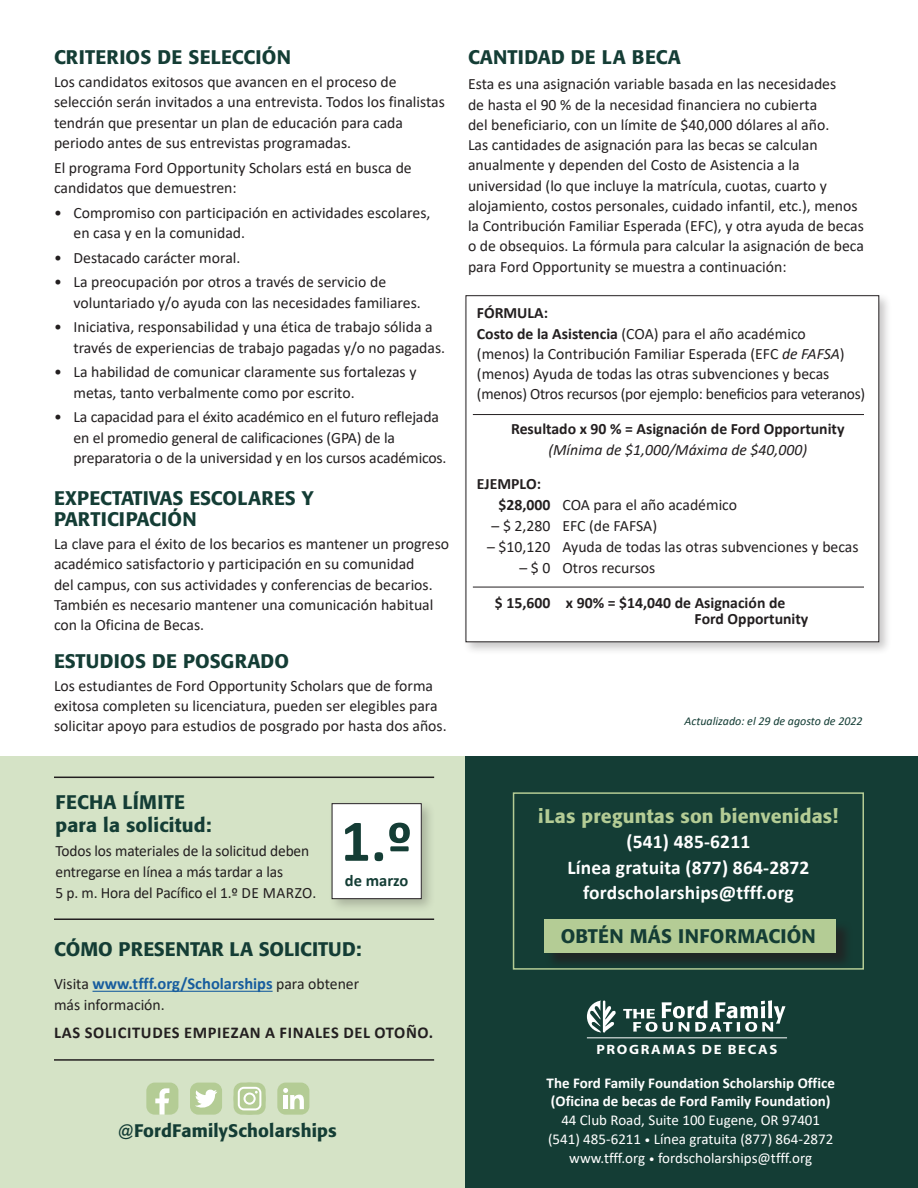
<style>
.page{position:relative;width:918px;height:1188px;background:#fff}
.page>*{position:absolute;margin:0;border:0;box-sizing:border-box;transform-origin:0 0}
.formula{font:700 59.4px "Calibri";color:#143d35}
.green_subhead{font:500 19.5px/21px "Formata";letter-spacing:.01em;color:#143d35}
.green_subhead-2{font:700 19.5px "Calibri";letter-spacing:.01em;color:#fff}
.green_subhead-3{font:500 19.5px "Formata";letter-spacing:.01em;color:#b4cc95}
.green_subhead-4{font:500 18px "Formata";letter-spacing:.01em;color:#143d35}
.basic_body{font:700 16.5px "Calibri";color:#175d9e}
.basic_body-2{font:700 16.5px "Calibri";letter-spacing:.04em;color:#231f20}
.formula-2{font:700 16.5px "Calibri";color:#143d35}
.basic_body-3{font:15.75px/20.2px "Calibri";color:#231f20}
.bullet_check_list{font:15.75px/20.2px "Calibri";color:#231f20}
.basic_body-4{font:700 15.75px "Calibri";color:#231f20}
.formula-3{font:700 15.75px/16.5px "Calibri";color:#231f20}
.basic_body-5{font:italic 15.75px "Calibri";color:#231f20}
.basic_body-6{font:15px "Calibri";color:#fff}
.basic_body-7{font:700 15px/18.8px "Calibri";color:#fff}
.t1{font:700 13.5px "Myriad Pro";letter-spacing:.11em;color:#fff;scale:1.09 1}
.basic_body-8{font:italic 12px "Calibri";color:#143d35}
.s1{font-weight:700}
.s2{font-style:italic}
.s3{font-weight:400;font-size:15.75px;color:#231f20}
.s4{font-size:12px}
</style>
<div class="page">
<div style="left:0;top:756px;width:468px;height:432px;background:#d5e3c6"></div>
<div style="left:462px;top:292px;width:430px;height:363px;background:#231f20;opacity:.25"></div>
<div style="left:466px;top:296px;width:413px;height:346px;background:#fff"></div>
<hr style="left:473px;top:414px;width:391px;height:1px;background:#231f20">
<hr style="left:473px;top:587px;width:391px;height:1px;background:#231f20">
<hr style="left:93px;top:991px;width:180px;height:1px;background:#175d9e">
<hr style="left:54px;top:1059px;width:380px;height:2px;background:#231f20">
<hr style="left:54px;top:777px;width:380px;height:1px;background:#231f20">
<hr style="left:54px;top:918px;width:380px;height:2px;background:#231f20">
<div style="left:466px;top:756px;width:452px;height:432px;background:#143d35"></div>
<div style="left:513px;top:792px;width:351px;height:178px;border:2px solid #b4cc95"></div>
<div style="left:277px;top:1083px;width:32px;height:32px;background:#b4cc95;border-radius:8px"></div>
<div style="left:234px;top:1083px;width:32px;height:32px;background:#b4cc95;border-radius:8px"></div>
<svg style="left:234px;top:1083px;width:32px;height:32px"></svg>
<div style="left:190px;top:1083px;width:32px;height:32px;background:#b4cc95;border-radius:8px"></div>
<svg style="left:195px;top:1089px;width:22px;height:19px"></svg>
<div style="left:146px;top:1083px;width:32px;height:32px;background:#b4cc95;border-radius:8px"></div>
<svg style="left:155px;top:1088px;width:14px;height:27px"></svg>
<svg style="left:283px;top:1088px;width:21px;height:21px"></svg>
<svg style="left:238px;top:1087px;width:23px;height:23px"></svg>
<hr style="left:587px;top:1038px;width:200px;height:1px;background:#fff">
<svg style="left:587px;top:1001px;width:29px;height:32px"></svg>
<svg style="left:623px;top:1000px;width:162px;height:32px"></svg>
<div style="left:328px;top:799px;width:108px;height:114px;background:#231f20;opacity:.25"></div>
<div style="left:332px;top:804px;width:89px;height:95px;background:#fff"></div>
<div style="left:332px;top:803px;width:90px;height:96px;border:1px solid #231f20"></div>
<div style="left:545px;top:920px;width:309px;height:50px;background:#231f20;opacity:.75"></div>
<div style="left:544px;top:919px;width:292px;height:33px;background:#b4cc95"></div>
<p class="green_subhead" style="left:54px;top:46px;width:238px">CRITERIOS DE SELECCIÓN</p>
<p class="basic_body-3" style="left:54px;top:71px;width:393px">Los candidatos exitosos que avancen en el proceso de selección serán invitados a una entrevista. Todos los finalistas tendrán que presentar un plan de educación para cada periodo antes de sus entrevistas programadas.</p>
<p class="basic_body-3" style="left:54px;top:157px;width:359px">El programa Ford Opportunity Scholars está en busca de candidatos que demuestren:</p>
<p class="bullet_check_list" style="left:74px;top:202px;width:359px;text-indent:-20px">• Compromiso con participación en actividades escolares, en casa y en la comunidad.</p>
<p class="bullet_check_list" style="left:54px;top:247px;width:188px">• Destacado carácter moral.</p>
<p class="bullet_check_list" style="left:74px;top:272px;width:349px;text-indent:-20px">• La preocupación por otros a través de servicio de voluntariado y/o ayuda con las necesidades familiares.</p>
<p class="bullet_check_list" style="left:74px;top:317px;width:373px;text-indent:-20px">• Iniciativa, responsabilidad y una ética de trabajo sólida a través de experiencias de trabajo pagadas y/o no pagadas.</p>
<p class="bullet_check_list" style="left:74px;top:362px;width:344px;text-indent:-20px">• La habilidad de comunicar claramente sus fortalezas y metas, tanto verbalmente como por escrito.</p>
<p class="bullet_check_list" style="left:74px;top:407px;width:375px;text-indent:-20px">• La capacidad para el éxito académico en el futuro reflejada en el promedio general de calificaciones (GPA) de la preparatoria o de la universidad y en los cursos académicos.</p>
<p class="green_subhead" style="left:54px;top:487px;width:261px">EXPECTATIVAS ESCOLARES Y<br>PARTICIPACIÓN</p>
<p class="basic_body-3" style="left:54px;top:533px;width:397px">La clave para el éxito de los becarios es mantener un progreso académico satisfactorio y participación en su comunidad<br>del campus, con sus actividades y conferencias de becarios.<br>También es necesario mantener una comunicación habitual con la Oficina de Becas.</p>
<p class="green_subhead" style="left:54px;top:650px;width:237px">ESTUDIOS DE POSGRADO</p>
<p class="basic_body-3" style="left:54px;top:675px;width:394px">Los estudiantes de Ford Opportunity Scholars que de forma exitosa completen su licenciatura, pueden ser elegibles para solicitar apoyo para estudios de posgrado por hasta dos años.</p>
<p class="green_subhead" style="left:468px;top:46px;width:214px">CANTIDAD DE LA BECA</p>
<p class="basic_body-3" style="left:468px;top:74px;width:397px">Esta es una asignación variable basada en las necesidades<br>de hasta el 90 % de la necesidad financiera no cubierta<br>del beneficiario, con un límite de $40,000 dólares al año.<br>Las cantidades de asignación para las becas se calculan anualmente y dependen del Costo de Asistencia a la universidad (lo que incluye la matrícula, cuotas, cuarto y alojamiento, costos personales, cuidado infantil, etc.), menos la Contribución Familiar Esperada (EFC), y otra ayuda de becas o de obsequios. La fórmula para calcular la asignación de beca para Ford Opportunity se muestra a continuación:</p>
<p class="basic_body-4" style="left:477px;top:302px;width:73px">FÓRMULA:</p>
<p class="basic_body-3" style="left:477px;top:323px;width:330px"><span class="s1">Costo de la Asistencia</span> (COA) para el año académico</p>
<p class="basic_body-3" style="left:477px;top:343px;width:369px">(menos) la Contribución Familiar Esperada (EFC <span class="s2">de FAFSA</span>)</p>
<p class="basic_body-3" style="left:477px;top:363px;width:354px">(menos) Ayuda de todas las otras subvenciones y becas</p>
<p class="basic_body-3" style="left:477px;top:384px;width:390px">(menos) Otros recursos (por ejemplo: beneficios para veteranos)</p>
<p class="basic_body-4" style="left:511px;top:418px;width:335px">Resultado x 90 % = Asignación de Ford Opportunity</p>
<p class="basic_body-5" style="left:548px;top:439px;width:260px">(Mínima de $1,000/Máxima de $40,000)</p>
<p class="basic_body-3" style="left:498px;top:473px;width:240px;line-height:21px;text-indent:-22px"><span class="s1">EJEMPLO:<br>$28,000</span> COA para el año académico</p>
<p class="basic_body-3" style="left:492px;top:516px;width:167px">– $ 2,280 EFC (de FAFSA)</p>
<p class="basic_body-3" style="left:487px;top:537px;width:373px">– $10,120 Ayuda de todas las otras subvenciones y becas</p>
<p class="basic_body-3" style="left:519px;top:558px;width:137px">– $ 0 Otros recursos</p>
<p class="formula-3" style="left:695px;top:594px;width:115px;text-indent:-200px">$ 15,600 x 90% = $14,040 de Asignación de<br>Ford Opportunity</p>
<p class="basic_body-8" style="left:685px;top:712px;width:180px">Actualizado: el 29 de agosto de 2022</p>
<p class="green_subhead" style="left:56px;top:790px;width:158px;line-height:23.4px">FECHA LÍMITE para la solicitud:</p>
<p class="basic_body-3" style="left:56px;top:840px;width:262px;line-height:21px">Todos los materiales de la solicitud deben entregarse en línea a más tardar a las<br>5 p. m. Hora del Pacífico el 1.º DE MARZO.</p>
<p class="formula" style="left:341px;top:799px;width:73px">1.º</p>
<p class="formula-2" style="left:345px;top:869px;width:65px">de marzo</p>
<p class="green_subhead" style="left:54px;top:939px;width:309px">CÓMO PRESENTAR LA SOLICITUD:</p>
<p class="basic_body" style="left:54px;top:972px;width:307px"><span class="s3">Visita</span> www.tfff.org/Scholarships <span class="s3">para obtener</span></p>
<p class="basic_body-3" style="left:54px;top:995px;width:112px">más información.</p>
<p class="basic_body-2" style="left:54px;top:1021px;width:380px">LAS SOLICITUDES EMPIEZAN A FINALES DEL OTOÑO.</p>
<p class="green_subhead-4" style="left:118px;top:1120px;width:221px">@FordFamilyScholarships</p>
<p class="green_subhead-3" style="left:539px;top:804px;width:301px">¡Las preguntas son bienvenidas!</p>
<p class="green_subhead-2" style="left:626px;top:828px;width:125px">(541) 485-6211</p>
<p class="green_subhead-2" style="left:567px;top:854px;width:244px">Línea gratuita (877) 864-2872</p>
<p class="green_subhead-2" style="left:583px;top:879px;width:212px">fordscholarships@tfff.org</p>
<p class="green_subhead" style="left:561px;top:926px;width:257px">OBTÉN MÁS INFORMACIÓN</p>
<p class="t1" style="left:596px;top:1041px;width:168px">PROGRAMAS DE BECAS</p>
<p class="basic_body-7" style="left:547px;top:1073px;width:290px">The Ford Family Foundation Scholarship Office (Oficina de becas de Ford Family Foundation)</p>
<p class="basic_body-6" style="left:561px;top:1110px;width:260px">44 Club Road, Suite 100 Eugene, OR 97401</p>
<p class="basic_body-6" style="left:548px;top:1129px;width:287px">(541) 485-6211 <span class="s4">•</span> Línea gratuita (877) 864-2872</p>
<p class="basic_body-6" style="left:569px;top:1147px;width:245px">www.tfff.org <span class="s4">•</span> fordscholarships@tfff.org</p>
</div>
